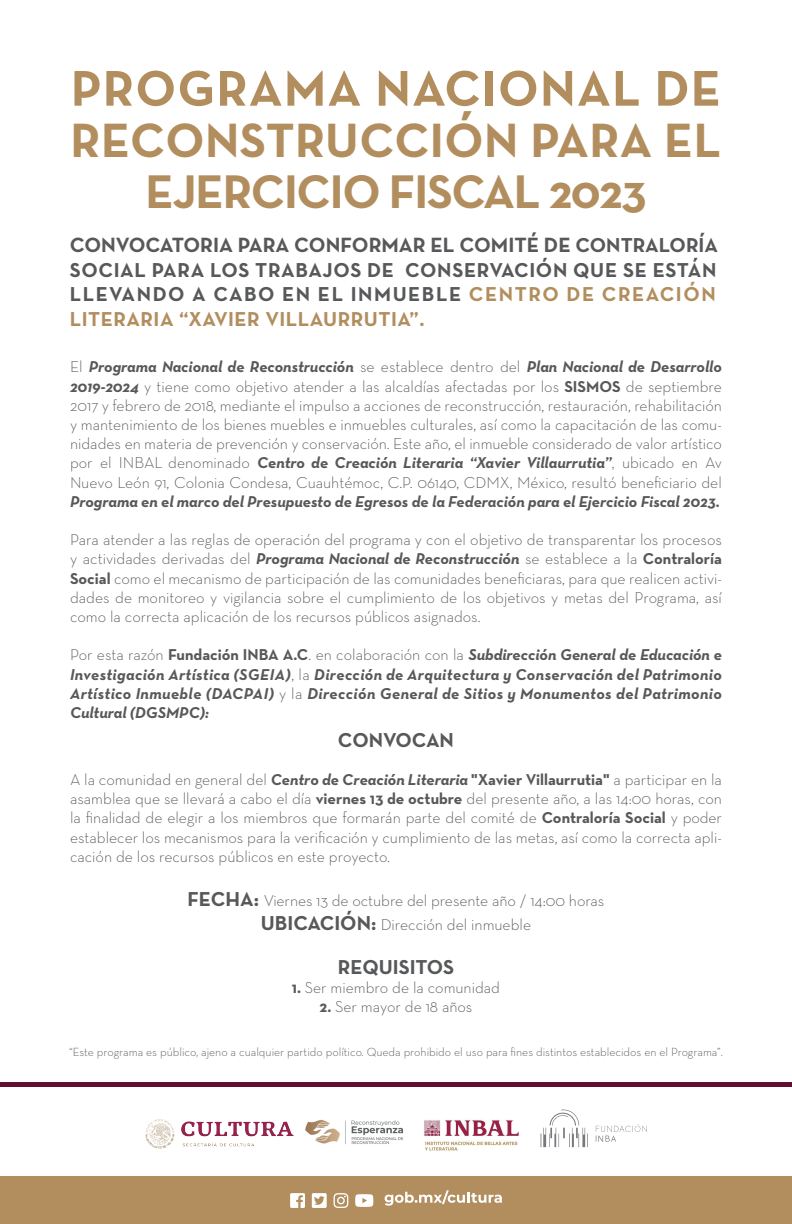
<style>
.page{position:relative;width:792px;height:1224px;background:#fff}
.page>*{position:absolute;margin:0;border:0;box-sizing:border-box;transform-origin:0 0}
.t1{font:700 51px "Neutra Text";letter-spacing:.025em;color:#b28e5e}
.t2{font:700 49px "Neutra Text";letter-spacing:.01em;color:#b28e5e}
.t3{font:700 48px "Neutra Text";letter-spacing:-.025em;color:#b28e5e}
.t4{font:700 21px "Neutra Text";color:#57585a}
.t5{font:700 20.5px/24.6px "Neutra Text";letter-spacing:.025em;color:#57585a;text-align:justify}
.t6{font:700 20.5px "Neutra Text";color:#57585a}
.t7{font:300 16px/19.2px "Neutra Text";color:#57585a;text-align:justify}
.t8{font:italic 700 16px/19.2px "Neutra Text";color:#57585a;text-align:justify}
.t9{font:300 12px "Neutra Text";color:#57585a}
.s1{font-size:20.5px}
.s2{color:#b28e5e}
.s3{font-weight:700;font-style:italic}
.s4{font-weight:700}
.s5{font-weight:300;font-style:normal}
.s6{font-style:normal}
.s7{font-weight:700;font-size:20.5px}
</style>
<div class="page">
<div style="left:0;top:1177px;width:792px;height:47px;background:#b28e5e"></div>
<svg style="left:596px;top:1124px;width:51px;height:18px"></svg>
<svg style="left:541px;top:1110px;width:47px;height:37px"></svg>
<img style="left:424px;top:1120px;width:95px;height:31px">
<img style="left:145px;top:1119px;width:149px;height:30px">
<img style="left:305px;top:1119px;width:98px;height:26px">
<svg style="left:334px;top:1193px;width:14px;height:15px"></svg>
<svg style="left:290px;top:1193px;width:15px;height:15px"></svg>
<svg style="left:312px;top:1193px;width:15px;height:15px"></svg>
<svg style="left:355px;top:1194px;width:18px;height:13px"></svg>
<svg style="left:385px;top:1190px;width:117px;height:16px"></svg>
<hr style="left:0;top:1082px;width:792px;height:4px;background:#630f32">
<h1 class="t1" style="left:71px;top:57px;width:652px">PROGRAMA NACIONAL DE</h1>
<h2 class="t2" style="left:71px;top:109px;width:652px">RECONSTRUCCIÓN PARA EL</h2>
<h3 class="t3" style="left:145px;top:161px;width:503px">EJERCICIO FISCAL 2023</h3>
<h3 class="t4" style="left:70px;top:232px;width:650px">CONVOCATORIA PARA CONFORMAR EL COMITÉ DE <span class="s1">CONTRALORÍA</span></h3>
<p class="t5" style="left:70px;top:257px;width:648px">SOCIAL PARA LOS TRABAJOS DE CONSERVACIÓN QUE SE ESTÁN LLEVANDO A CABO EN EL INMUEBLE <span class="s2">CENTRO DE CREACIÓN LITERARIA “XAVIER VILLAURRUTIA”.</span></p>
<p class="t7" style="left:70px;top:357px;width:654px">El <span class="s3">Programa Nacional de Reconstrucción</span> se establece dentro del <span class="s3">Plan Nacional de Desarrollo 2019-2024</span> y tiene como objetivo atender a las alcaldías afectadas por los <span class="s4">SISMOS</span> de septiembre 2017 y febrero de 2018, mediante el impulso a acciones de reconstrucción, restauración, rehabilitación y mantenimiento de los bienes muebles e inmuebles culturales, así como la capacitación de las comu&shy;nidades en materia de prevención y conservación. Este año, el inmueble considerado de valor artístico por el INBAL denominado <span class="s3">Centro de Creación Literaria “Xavier Villaurrutia”</span>, ubicado en Av Nuevo León 91, Colonia Condesa, Cuauhtémoc, C.P. 06140, CDMX, México, resultó beneficiario del</p>
<p class="t8" style="left:70px;top:491px;width:651px">Programa en el marco del Presupuesto de Egresos de la Federación para el Ejercicio Fiscal 2023.</p>
<p class="t7" style="left:70px;top:530px;width:653px">Para atender a las reglas de operación del programa y con el objetivo de transparentar los procesos y actividades derivadas del <span class="s3">Programa Nacional de Reconstrucción</span> se establece a la <span class="s4">Contraloría Social</span> como el mecanismo de participación de las comunidades beneficiaras, para que realicen activi&shy;dades de monitoreo y vigilancia sobre el cumplimiento de los objetivos y metas del Programa, así como la correcta aplicación de los recursos públicos asignados.</p>
<p class="t8" style="left:70px;top:645px;width:654px"><span class="s5">Por esta razón</span> <span class="s6">Fundación INBA A.C</span><span class="s5">. en colaboración con la</span> Subdirección General de Educación e Investigación Artística (SGEIA)<span class="s5">, la</span> Dirección de Arquitectura y Conservación del Patrimonio Artístico Inmueble (DACPAI) <span class="s5">y la</span> Dirección General de Sitios y Monumentos del Patrimonio Cultural (DGSMPC):</p>
<p class="t6" style="left:338px;top:727px;width:118px">CONVOCAN</p>
<p class="t7" style="left:70px;top:770px;width:654px">A la comunidad en general del <span class="s3">Centro de Creación Literaria</span> <span class="s4">"Xavier Villaurrutia"</span> a participar en la asamblea que se llevará a cabo el día <span class="s4">viernes 13 de octubre</span> del presente año, a las 14:00 horas, con la finalidad de elegir a los miembros que formarán parte del comité de <span class="s4">Contraloría Social</span> y poder establecer los mecanismos para la verificación y cumplimiento de las metas, así como la correcta apli&shy;cación de los recursos públicos en este proyecto.</p>
<p class="t7" style="left:188px;top:888px;width:418px;line-height:24.6px;text-align:center"><span class="s7">FECHA:</span> Viernes 13 de octubre del presente año / 14:00 horas<br><span class="s7">UBICACIÓN:</span> Dirección del inmueble</p>
<p class="t6" style="left:338px;top:954px;width:118px">REQUISITOS</p>
<p class="t7" style="left:292px;top:978px;width:210px"><span class="s4">1.</span> Ser miembro de la comunidad</p>
<p class="t7" style="left:320px;top:997px;width:154px"><span class="s4">2.</span> Ser mayor de 18 años</p>
<p class="t9" style="left:69px;top:1045px;width:656px">“Este programa es público, ajeno a cualquier partido político. Queda prohibido el uso para fines distintos establecidos en el Programa”.</p>
</div>
